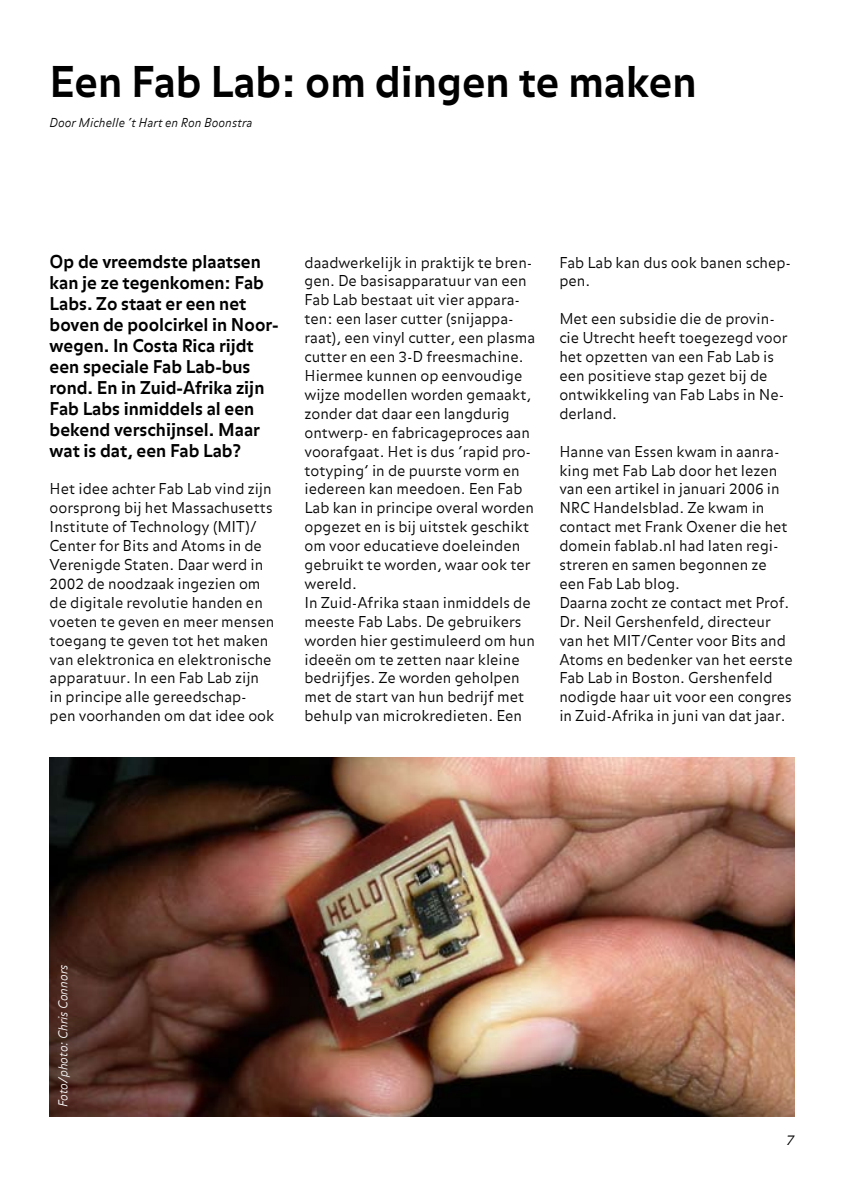
<style>
.page{position:relative;width:844px;height:1191px;background:#fff}
.page>*{position:absolute;margin:0;border:0;box-sizing:border-box;transform-origin:0 0}
.t1{font:700 42px "Balance";color:#000}
.t2{font:700 17.5px/21px "Balance";color:#000}
.t3{font:300 14.88px/18.9px "Balance";color:#000}
.t4{font:italic 300 12.25px "Balance";color:#000}
.t5{font:italic 300 12.25px "Balance";color:#fff}
</style>
<div class="page">
<img style="left:50px;top:757px;width:744px;height:359px">
<h1 class="t1" style="left:50px;top:58px;width:648px">Een Fab Lab: om dingen te maken</h1>
<p class="t4" style="left:50px;top:115px;width:204px">Door Michelle ‘t Hart en Ron Boonstra</p>
<p class="t2" style="left:50px;top:252px;width:230px">Op de vreemdste plaatsen kan je ze tegenkomen: Fab<br>Labs. Zo staat er een net boven de poolcirkel in Noor&shy;wegen. In Costa Rica rijdt een speciale Fab Lab-bus rond. En in Zuid-Afrika zijn<br>Fab Labs inmiddels al een bekend verschijnsel. Maar wat is dat, een Fab Lab?</p>
<p class="t3" style="left:50px;top:480px;width:226px">Het idee achter Fab Lab vind zijn oorsprong bij het Massachusetts<br>Institute of Technology (MIT)/<br>Center for Bits and Atoms in de<br>Verenigde Staten. Daar werd in<br>2002 de noodzaak ingezien om de digitale revolutie handen en voeten te geven en meer mensen toegang te geven tot het maken van elektronica en elektronische apparatuur. In een Fab Lab zijn in principe alle gereedschap&shy;pen voorhanden om dat idee ook</p>
<p class="t3" style="left:304px;top:254px;width:232px">daadwerkelijk in praktijk te bren&shy;gen. De basisapparatuur van een<br>Fab Lab bestaat uit vier appara&shy;ten: een laser cutter (snijappa&shy;raat), een vinyl cutter, een plasma cutter en een 3-D freesmachine.<br>Hiermee kunnen op eenvoudige wijze modellen worden gemaakt, zonder dat daar een langdurig ontwerp- en fabricageproces aan voorafgaat. Het is dus ‘rapid pro&shy;totyping’ in de puurste vorm en iedereen kan meedoen. Een Fab<br>Lab kan in principe overal worden opgezet en is bij uitstek geschikt om voor educatieve doeleinden gebruikt te worden, waar ook ter wereld.<br>In Zuid-Afrika staan inmiddels de meeste Fab Labs. De gebruikers worden hier gestimuleerd om hun ideeën om te zetten naar kleine bedrijfjes. Ze worden geholpen met de start van hun bedrijf met behulp van microkredieten. Een</p>
<p class="t3" style="left:559px;top:254px;width:233px">Fab Lab kan dus ook banen schep&shy;pen.</p>
<p class="t3" style="left:559px;top:310px;width:229px">Met een subsidie die de provin&shy;cie Utrecht heeft toegezegd voor het opzetten van een Fab Lab is een positieve stap gezet bij de ontwikkeling van Fab Labs in Ne&shy;derland.</p>
<p class="t3" style="left:559px;top:443px;width:235px">Hanne van Essen kwam in aanra&shy;king met Fab Lab door het lezen van een artikel in januari 2006 in<br>NRC Handelsblad. Ze kwam in contact met Frank Oxener die het domein fablab.nl had laten regi&shy;streren en samen begonnen ze een Fab Lab blog.<br>Daarna zocht ze contact met Prof.<br>Dr. Neil Gershenfeld, directeur van het MIT/Center voor Bits and<br>Atoms en bedenker van het eerste<br>Fab Lab in Boston. Gershenfeld nodigde haar uit voor een congres in Zuid-Afrika in juni van dat jaar.</p>
<p class="t5" style="left:56px;top:1107px;width:144px;rotate:-90deg">Foto/photo: Chris Connors</p>
</div>
